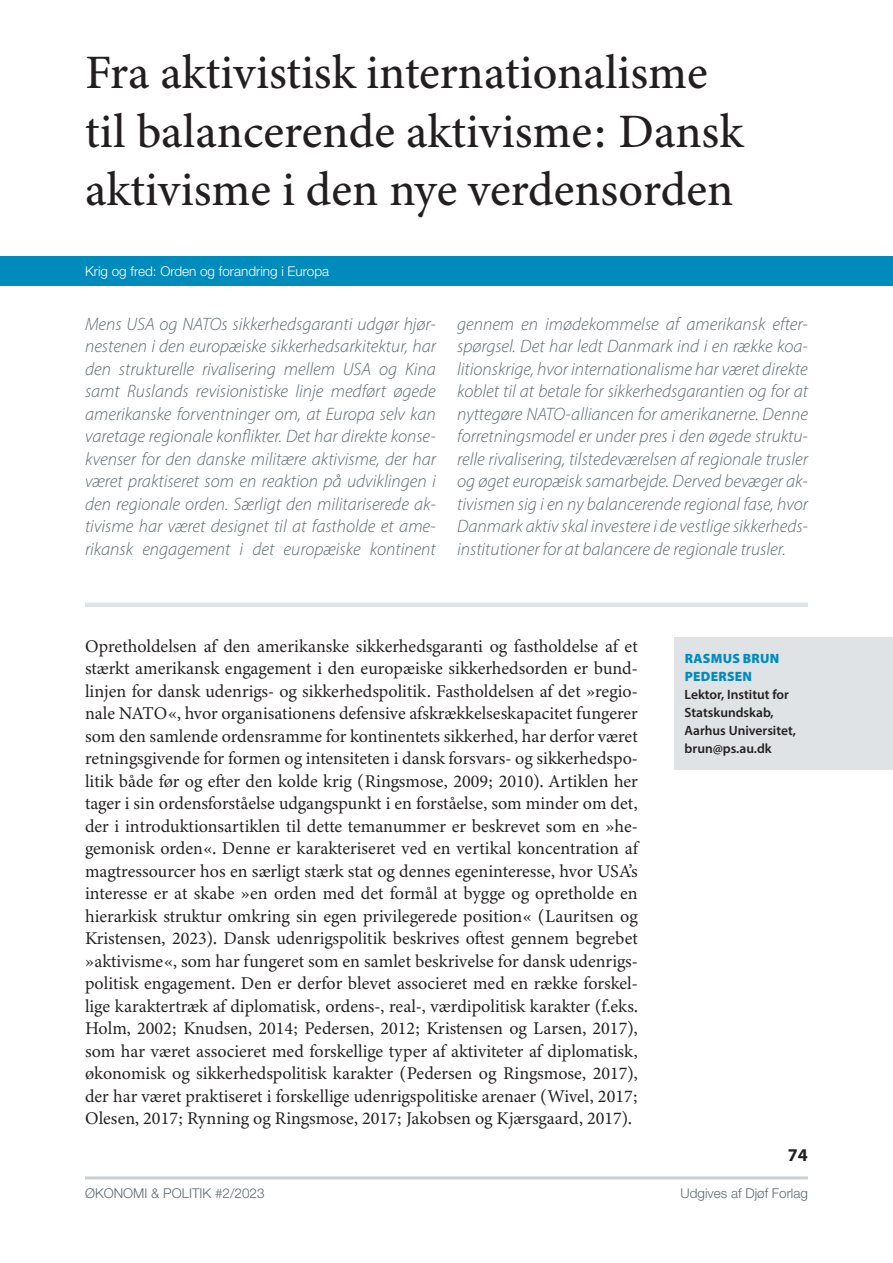
<style>
.page{position:relative;width:893px;height:1263px;background:#fff}
.page>*{position:absolute;margin:0;border:0;box-sizing:border-box;transform-origin:0 0}
.t1{font:500 48px/58.5px "Minion 3";color:#231f20}
.t2{font:18px/22.5px "Minion 3";color:#231f20;text-align:justify}
.t3{font:italic 300 18px/22.5px "Myriad Pro";color:#5e696f;text-align:justify}
.t4{font:700 18px "Myriad Pro";color:#231f20}
.t5{font:600 13.5px/18px "Myriad Pro";color:#231f20}
.t6{font:300 13.5px "Helvetica Neue LT Std";color:#5e696f}
.t7{font:300 13.5px "Helvetica Neue LT Std";color:#fff}
.t8{font:900 13.5px/18px "Myriad Pro";letter-spacing:.02em;color:#008bbd}
</style>
<div class="page">
<div style="left:675px;top:637px;width:218px;height:133px;background:#dfe3e6"></div>
<hr style="left:85px;top:1176px;width:723px;height:3px;background:#c9cfd4">
<div style="left:0;top:256px;width:893px;height:30px;background:#008bbd"></div>
<div style="left:85px;top:602px;width:723px;height:5px;background:#dfe3e6"></div>
<h1 class="t1" style="left:85px;top:43px;width:659px">Fra aktivistisk internationalisme til balancerende aktivisme: Dansk aktivisme i den nye verdensorden</h1>
<p class="t7" style="left:85px;top:263px;width:246px">Krig og fred: Orden og forandring i Europa</p>
<p class="t3" style="left:85px;top:313px;width:352px">Mens USA og NATOs sikkerhedsgaranti udgør hjør&shy;nestenen i den europæiske sikkerhedsarkitektur, har den strukturelle rivalisering mellem USA og Kina samt Ruslands revisionistiske linje medført øgede amerikanske forventninger om, at Europa selv kan varetage regionale konflikter. Det har direkte konse&shy;kvenser for den danske militære aktivisme, der har været praktiseret som en reaktion på udviklingen i den regionale orden. Særligt den militariserede ak&shy;tivisme har været designet til at fastholde et ame&shy;rikansk engagement i det europæiske kontinent</p>
<p class="t3" style="left:457px;top:313px;width:352px">gennem en imødekommelse af amerikansk efter&shy;spørgsel. Det har ledt Danmark ind i en række koa&shy;litionskrige, hvor internationalisme har været direkte koblet til at betale for sikkerhedsgarantien og for at nyttegøre NATO-alliancen for amerikanerne. Denne forretningsmodel er under pres i den øgede struktu&shy;relle rivalisering, tilstedeværelsen af regionale trusler og øget europæisk samarbejde. Derved bevæger ak&shy;tivismen sig i en ny balancerende regional fase, hvor Danmark aktiv skal investere i de vestlige sikkerheds&shy;institutioner for at balancere de regionale trusler.</p>
<p class="t2" style="left:85px;top:634px;width:554px">Opretholdelsen af den amerikanske sikkerhedsgaranti og fastholdelse af et stærkt amerikansk engagement i den europæiske sikkerhedsorden er bund&shy;linjen for dansk udenrigs- og sikkerhedspolitik. Fastholdelsen af det »regio&shy;nale NATO«, hvor organisationens defensive afskrækkelseskapacitet fungerer som den samlende ordensramme for kontinentets sikkerhed, har derfor været retningsgivende for formen og intensiteten i dansk forsvars- og sikkerhedspo&shy;litik både før og efter den kolde krig (Ringsmose, 2009; 2010). Artiklen her tager i sin ordensforståelse udgangspunkt i en forståelse, som minder om det, der i introduktionsartiklen til dette temanummer er beskrevet som en »he&shy;gemonisk orden«. Denne er karakteriseret ved en vertikal koncentration af magtressourcer hos en særligt stærk stat og dennes egeninteresse, hvor USA’s interesse er at skabe »en orden med det formål at bygge og opretholde en hierarkisk struktur omkring sin egen privilegerede position« (Lauritsen og Kristensen, 2023). Dansk udenrigspolitik beskrives oftest gennem begrebet »aktivisme«, som har fungeret som en samlet beskrivelse for dansk udenrigs&shy;politisk engagement. Den er derfor blevet associeret med en række forskel&shy;lige karaktertræk af diplomatisk, ordens-, real-, værdipolitisk karakter (f.eks.<br>Holm, 2002; Knudsen, 2014; Pedersen, 2012; Kristensen og Larsen, 2017), som har været associeret med forskellige typer af aktiviteter af diplomatisk, økonomisk og sikkerhedspolitisk karakter (Pedersen og Ringsmose, 2017), der har været praktiseret i forskellige udenrigspolitiske arenaer (Wivel, 2017; Olesen, 2017; Rynning og Ringsmose, 2017; Jakobsen og Kjærsgaard, 2017).</p>
<p class="t8" style="left:685px;top:649px;width:96px">RASMUS BRUN<br>PEDERSEN</p>
<p class="t5" style="left:685px;top:685px;width:113px">Lektor, Institut for<br>Statskundskab,<br>Aarhus Universitet, brun@ps.au.dk</p>
<p class="t4" style="left:788px;top:1143px;width:21px">74</p>
<p class="t6" style="left:85px;top:1185px;width:181px">ØKONOMI &amp; POLITIK #2/2023</p>
<p class="t6" style="left:681px;top:1185px;width:129px">Udgives af Djøf Forlag</p>
</div>
